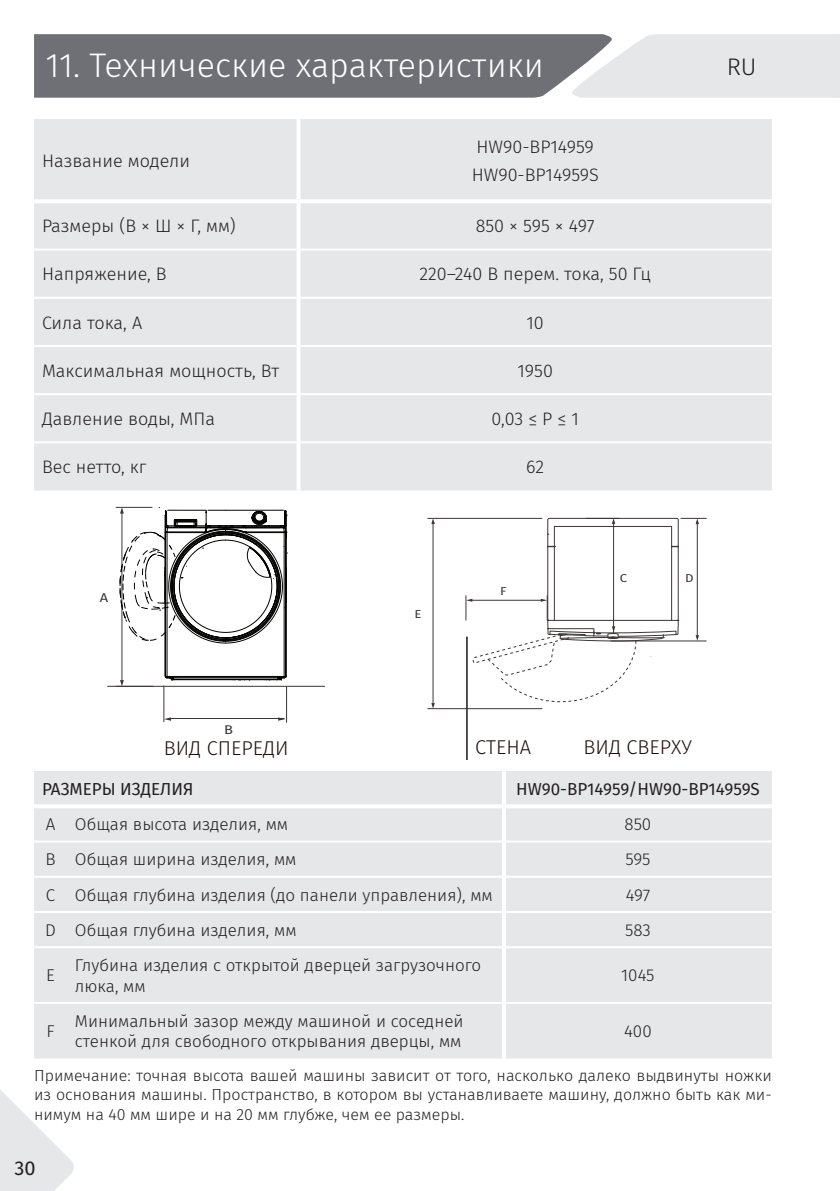
<style>
.page{position:relative;width:840px;height:1191px;background:#fff}
.page>*{position:absolute;margin:0;border:0;box-sizing:border-box;transform-origin:0 0}
.t1{font:300 34px "Fira Sans";color:#fff}
.t2{font:300 24px "Fira Sans";color:#231f20}
.t3{font:300 20px "Fira Sans";color:#1f0e0d}
.t4{font:20px "Fira Sans";color:#231f20}
.t5{font:300 18px/27.2px "Fira Sans";color:#231f20}
.t6{font:300 17px/20.4px "Fira Sans";color:#231f20}
.t7{font:17px "Fira Sans";color:#231f20}
.t8{font:300 16px/19.2px "Fira Sans";color:#231f20;text-align:justify}
.t9{font:12.6px "Fira Sans";color:#3b3635;scale:1.16 1}
.t10{font:11.4px "Fira Sans";color:#3b3635;scale:1.16 1}
</style>
<div class="page">
<svg style="left:0;top:1058px;width:75px;height:133px"></svg>
<hr style="left:466px;top:636px;width:1px;height:123px;background:#3b3635">
<hr style="left:427px;top:518px;width:114px;height:1px;background:#3b3635">
<hr style="left:432px;top:523px;width:1px;height:181px;background:#3b3635">
<svg style="left:431px;top:518px;width:3px;height:6px"></svg>
<hr style="left:427px;top:708px;width:114px;height:1px;background:#3b3635">
<hr style="left:116px;top:507px;width:36px;height:1px;background:#3b3635">
<hr style="left:121px;top:512px;width:1px;height:169px;background:#3b3635">
<svg style="left:120px;top:680px;width:4px;height:6px"></svg>
<hr style="left:107px;top:686px;width:217px;height:1px;background:#3b3635">
<hr style="left:286px;top:686px;width:1px;height:36px;background:#3b3635">
<hr style="left:163px;top:686px;width:1px;height:36px;background:#3b3635">
<hr style="left:170px;top:718px;width:114px;height:1px;background:#3b3635">
<svg style="left:164px;top:717px;width:7px;height:3px"></svg>
<svg style="left:465px;top:517px;width:241px;height:190px"></svg>
<hr style="left:167px;top:532px;width:1px;height:144px;background:#040503">
<hr style="left:283px;top:532px;width:1px;height:144px;background:#040503">
<hr style="left:225px;top:676px;width:59px;height:1px;background:#040503">
<hr style="left:167px;top:676px;width:58px;height:1px;background:#040503">
<hr style="left:171px;top:677px;width:109px;height:1px;background:#040503">
<hr style="left:179px;top:679px;width:93px;height:1px;background:#040503">
<hr style="left:285px;top:516px;width:1px;height:159px;background:#040503">
<svg style="left:232px;top:675px;width:55px;height:5px"></svg>
<hr style="left:165px;top:516px;width:1px;height:159px;background:#040503">
<svg style="left:165px;top:675px;width:14px;height:5px"></svg>
<svg style="left:120px;top:506px;width:168px;height:137px"></svg>
<svg style="left:34px;top:34px;width:806px;height:64px;background:#96979c"></svg>
<div style="left:34px;top:119px;width:737px;height:371px;background:#e6e7e9"></div>
<hr style="left:34px;top:248px;width:262px;height:2px;background:#fff">
<hr style="left:300px;top:248px;width:471px;height:2px;background:#fff">
<hr style="left:34px;top:297px;width:262px;height:2px;background:#fff">
<hr style="left:300px;top:297px;width:471px;height:2px;background:#fff">
<hr style="left:34px;top:345px;width:262px;height:2px;background:#fff">
<hr style="left:300px;top:345px;width:471px;height:2px;background:#fff">
<hr style="left:34px;top:393px;width:262px;height:2px;background:#fff">
<hr style="left:300px;top:393px;width:471px;height:2px;background:#fff">
<hr style="left:34px;top:441px;width:262px;height:2px;background:#fff">
<hr style="left:300px;top:441px;width:471px;height:2px;background:#fff">
<svg style="left:296px;top:119px;width:4px;height:80px"></svg>
<svg style="left:296px;top:203px;width:4px;height:46px"></svg>
<svg style="left:296px;top:249px;width:4px;height:49px"></svg>
<svg style="left:296px;top:298px;width:4px;height:48px"></svg>
<svg style="left:296px;top:346px;width:4px;height:48px"></svg>
<svg style="left:296px;top:394px;width:4px;height:48px"></svg>
<svg style="left:296px;top:442px;width:4px;height:48px"></svg>
<hr style="left:34px;top:199px;width:264px;height:4px;background:#fff">
<hr style="left:298px;top:199px;width:473px;height:4px;background:#fff">
<div style="left:34px;top:771px;width:737px;height:287px;background:#e6e7e9"></div>
<hr style="left:34px;top:840px;width:33px;height:2px;background:#fff">
<hr style="left:67px;top:840px;width:434px;height:2px;background:#fff">
<hr style="left:505px;top:840px;width:266px;height:2px;background:#fff">
<hr style="left:34px;top:875px;width:33px;height:2px;background:#fff">
<hr style="left:67px;top:875px;width:434px;height:2px;background:#fff">
<hr style="left:505px;top:875px;width:266px;height:2px;background:#fff">
<hr style="left:34px;top:911px;width:33px;height:2px;background:#fff">
<hr style="left:67px;top:911px;width:434px;height:2px;background:#fff">
<hr style="left:505px;top:911px;width:266px;height:2px;background:#fff">
<hr style="left:34px;top:946px;width:33px;height:2px;background:#fff">
<hr style="left:67px;top:946px;width:434px;height:2px;background:#fff">
<hr style="left:505px;top:946px;width:266px;height:2px;background:#fff">
<hr style="left:34px;top:1002px;width:33px;height:2px;background:#fff">
<hr style="left:67px;top:1002px;width:434px;height:2px;background:#fff">
<hr style="left:505px;top:1002px;width:266px;height:2px;background:#fff">
<svg style="left:501px;top:771px;width:4px;height:33px"></svg>
<svg style="left:501px;top:808px;width:4px;height:33px"></svg>
<svg style="left:501px;top:841px;width:4px;height:35px"></svg>
<svg style="left:501px;top:876px;width:4px;height:36px"></svg>
<svg style="left:501px;top:912px;width:4px;height:35px"></svg>
<svg style="left:501px;top:947px;width:4px;height:56px"></svg>
<svg style="left:501px;top:1003px;width:4px;height:55px"></svg>
<hr style="left:34px;top:804px;width:33px;height:4px;background:#fff">
<hr style="left:67px;top:804px;width:436px;height:4px;background:#fff">
<hr style="left:503px;top:804px;width:268px;height:4px;background:#fff">
<h1 class="t1" style="left:45px;top:41px;width:499px">11. Технические характеристики</h1>
<p class="t5" style="left:42px;top:147px;width:149px">Название модели</p>
<p class="t5" style="left:471px;top:133px;width:128px">HW90-BP14959<br>HW90-BP14959S</p>
<p class="t5" style="left:42px;top:212px;width:195px">Размеры (В × Ш × Г, мм)</p>
<p class="t5" style="left:475px;top:212px;width:120px">850 × 595 × 497</p>
<p class="t5" style="left:42px;top:260px;width:126px">Напряжение, В</p>
<p class="t5" style="left:419px;top:260px;width:232px">220–240 В перем. тока, 50 Гц</p>
<p class="t5" style="left:42px;top:309px;width:102px">Сила тока, А</p>
<p class="t5" style="left:526px;top:309px;width:19px">10</p>
<p class="t5" style="left:42px;top:357px;width:238px">Максимальная мощность, Вт</p>
<p class="t5" style="left:517px;top:357px;width:37px">1950</p>
<p class="t5" style="left:42px;top:405px;width:174px">Давление воды, МПа</p>
<p class="t5" style="left:491px;top:405px;width:89px">0,03 ≤ P ≤ 1</p>
<p class="t5" style="left:42px;top:453px;width:106px">Вес нетто, кг</p>
<p class="t5" style="left:526px;top:453px;width:19px">62</p>
<h2 class="t2" style="left:726px;top:50px;width:31px">RU</h2>
<p class="t9" style="left:100px;top:588px;width:9px">A</p>
<p class="t10" style="left:414px;top:605px;width:8px">E</p>
<p class="t10" style="left:500px;top:582px;width:7px">F</p>
<p class="t10" style="left:619px;top:569px;width:8px">C</p>
<p class="t10" style="left:684px;top:569px;width:9px">D</p>
<p class="t9" style="left:224px;top:719px;width:9px">B</p>
<p class="t3" style="left:164px;top:733px;width:126px">ВИД СПЕРЕДИ</p>
<p class="t3" style="left:475px;top:732px;width:57px">СТЕНА</p>
<p class="t3" style="left:583px;top:732px;width:110px">ВИД СВЕРХУ</p>
<p class="t7" style="left:42px;top:776px;width:153px">РАЗМЕРЫ ИЗДЕЛИЯ</p>
<p class="t7" style="left:516px;top:776px;width:245px">HW90-BP14959/HW90-BP14959S</p>
<p class="t6" style="left:46px;top:814px;width:244px">А Общая высота изделия, мм</p>
<p class="t6" style="left:624px;top:814px;width:28px">850</p>
<p class="t6" style="left:45px;top:849px;width:252px">B Общая ширина изделия, мм</p>
<p class="t6" style="left:625px;top:849px;width:27px">595</p>
<p class="t6" style="left:46px;top:884px;width:448px">C Общая глубина изделия (до панели управления), мм</p>
<p class="t6" style="left:625px;top:884px;width:26px">497</p>
<p class="t6" style="left:45px;top:919px;width:253px">D Общая глубина изделия, мм</p>
<p class="t6" style="left:624px;top:919px;width:27px">583</p>
<p class="t6" style="left:46px;top:965px;width:10px">E</p>
<p class="t6" style="left:75px;top:955px;width:407px">Глубина изделия с открытой дверцей загрузочного люка, мм</p>
<p class="t6" style="left:621px;top:965px;width:35px">1045</p>
<p class="t6" style="left:46px;top:1020px;width:10px">F</p>
<p class="t6" style="left:75px;top:1010px;width:390px">Минимальный зазор между машиной и соседней стенкой для свободного открывания дверцы, мм</p>
<p class="t6" style="left:623px;top:1020px;width:29px">400</p>
<p class="t8" style="left:34px;top:1065px;width:739px">Примечание: точная высота вашей машины зависит от того, насколько далеко выдвинуты ножки из основания машины. Пространство, в котором вы устанавливаете машину, должно быть как ми&shy;нимум на 40 мм шире и на 20 мм глубже, чем ее размеры.</p>
<p class="t4" style="left:15px;top:1153px;width:23px">30</p>
</div>
